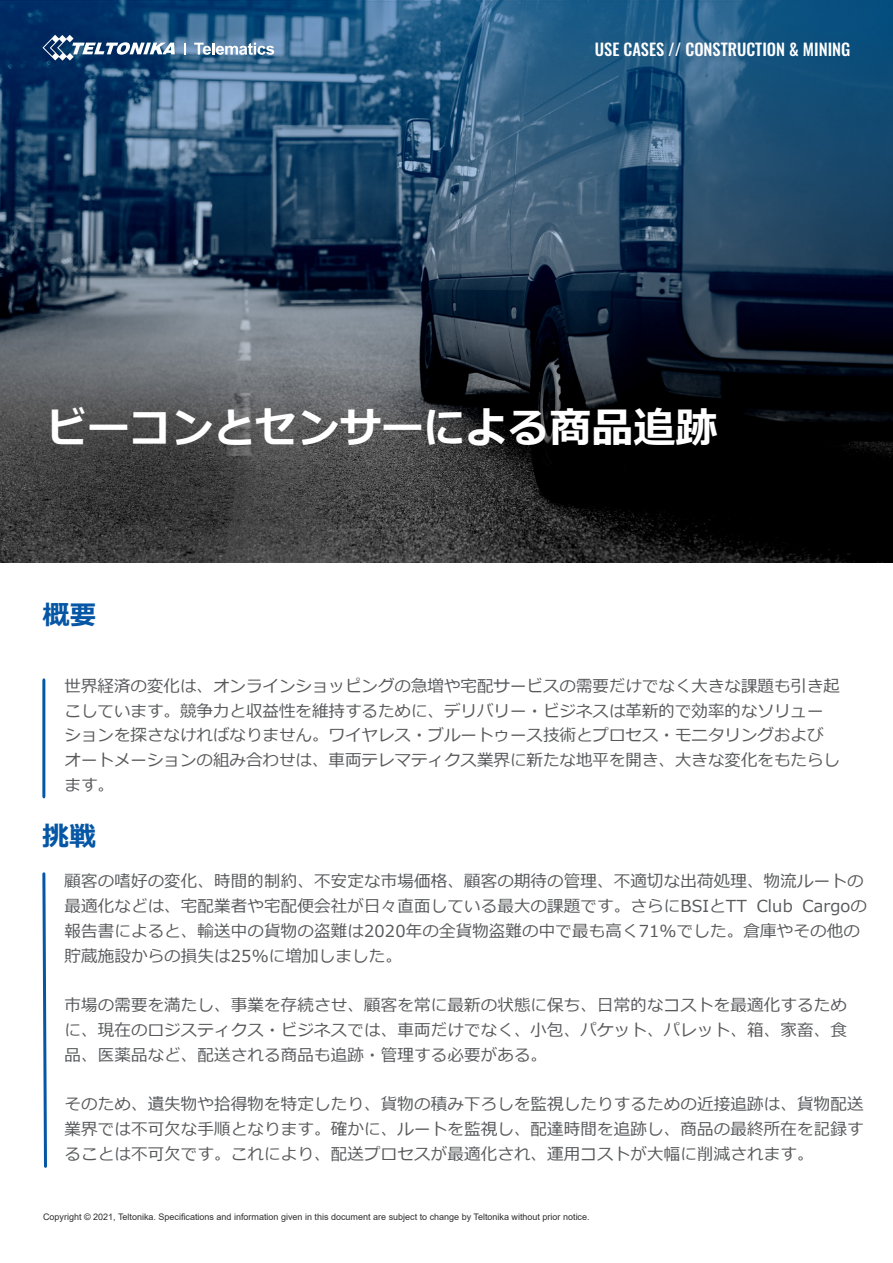
<style>
.page{position:relative;width:893px;height:1263px;background:#fff}
.page>*{position:absolute;margin:0;border:0;box-sizing:border-box;transform-origin:0 0}
.t1{font:700 42px "Meiryo";color:#fff}
.t2{font:700 27px "Meiryo";color:#0556a5}
.t3{font:16.5px/24.8px "Meiryo";letter-spacing:.01em;color:#58595b}
.t4{font:500 16.5px "Oswald";color:#fff}
.t5{font:9px "Arial";color:#2e2e2f}
</style>
<div class="page">
<img style="left:0;top:0;width:893px;height:562px">
<svg style="left:42px;top:680px;width:4px;height:116px"></svg>
<svg style="left:42px;top:872px;width:5px;height:296px"></svg>
<svg style="left:184px;top:43px;width:2px;height:12px"></svg>
<svg style="left:43px;top:35px;width:132px;height:26px"></svg>
<svg style="left:194px;top:43px;width:80px;height:12px"></svg>
<p class="t4" style="left:595px;top:40px;width:257px">USE CASES // CONSTRUCTION &amp; MINING</p>
<h1 class="t1" style="left:45px;top:398px;width:673px">ビーコンとセンサーによる商品追跡</h1>
<h2 class="t2" style="left:43px;top:596px;width:55px">概要</h2>
<p class="t3" style="left:64px;top:674px;width:777px">世界経済の変化は、オンラインショッピングの急増や宅配サービスの需要だけでなく大きな課題も引き起こしています。競争力と収益性を維持するために、デリバリー・ビジネスは革新的で効率的なソリューションを探さなければなりません。ワイヤレス・ブルートゥース技術とプロセス・モニタリングおよびオートメーションの組み合わせは、車両テレマティクス業界に新たな地平を開き、大きな変化をもたらします。</p>
<h2 class="t2" style="left:42px;top:817px;width:55px">挑戦</h2>
<p class="t3" style="left:64px;top:870px;width:804px">顧客の嗜好の変化、時間的制約、不安定な市場価格、顧客の期待の管理、不適切な出荷処理、物流ルートの最適化などは、宅配業者や宅配便会社が日々直面している最大の課題です。さらにBSIとTT Club Cargoの報告書によると、輸送中の貨物の盗難は2020年の全貨物盗難の中で最も高く71%でした。倉庫やその他の貯蔵施設からの損失は25%に増加しました。</p>
<p class="t3" style="left:64px;top:994px;width:784px;text-align:justify">市場の需要を満たし、事業を存続させ、顧客を常に最新の状態に保ち、日常的なコストを最適化するために、現在のロジスティクス・ビジネスでは、車両だけでなく、小包、パケット、パレット、箱、家畜、食品、医薬品など、配送される商品も追跡・管理する必要がある。</p>
<p class="t3" style="left:64px;top:1093px;width:801px;text-align:justify">そのため、遺失物や拾得物を特定したり、貨物の積み下ろしを監視したりするための近接追跡は、貨物配送業界では不可欠な手順となります。確かに、ルートを監視し、配達時間を追跡し、商品の最終所在を記録することは不可欠です。これにより、配送プロセスが最適化され、運用コストが大幅に削減されます。</p>
<p class="t5" style="left:43px;top:1210px;width:548px">Copyright © 2021, Teltonika. Specifications and information given in this document are subject to change by Teltonika without prior notice.</p>
</div>
